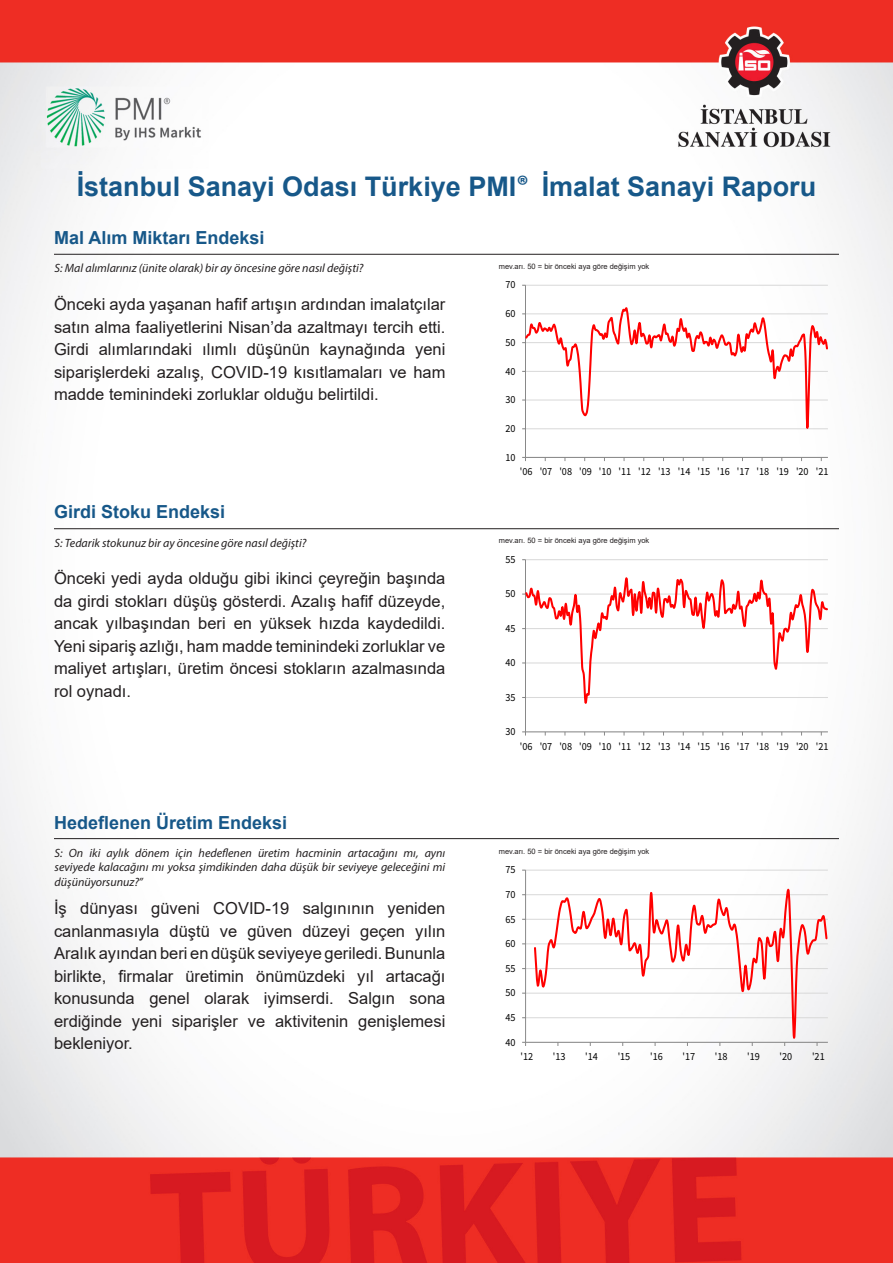
<style>
.page{position:relative;width:893px;height:1263px;background:#fff}
.page>*{position:absolute;margin:0;border:0;box-sizing:border-box;transform-origin:0 0}
.t1{font:700 27px "Myriad Pro";color:#175889}
.t2{font:700 27px "Arial";color:#175889}
.P1_Subheader{font:700 18px "Arial";color:#175889}
.P2_body_text{font:16.5px/22.5px "Arial";color:#231f20;text-align:justify}
.P2_question{font:italic 12px/14.4px "Myriad Pro";color:#231f20;text-align:justify}
.t3{font:10.8px "Source Sans Pro";letter-spacing:-.005em;color:#000;scale:.94 1}
.graph_label{font:7.5px "Arial";color:#231f20}
.s1{font-family:"Myriad Pro"}
</style>
<div class="page">
<img style="left:0;top:0;width:893px;height:1263px">
<hr style="left:54px;top:254px;width:785px;height:1px;background:#231f20">
<hr style="left:54px;top:528px;width:785px;height:1px;background:#231f20">
<hr style="left:525px;top:285px;width:303px;height:1px;background:#d9d9d9">
<hr style="left:525px;top:285px;width:1px;height:172px;background:#868686">
<hr style="left:525px;top:457px;width:303px;height:1px;background:#868686">
<svg style="left:522px;top:457px;width:4px;height:4px"></svg>
<svg style="left:522px;top:306px;width:306px;height:128px"></svg>
<hr style="left:525px;top:559px;width:303px;height:1px;background:#d9d9d9">
<hr style="left:525px;top:560px;width:1px;height:172px;background:#868686">
<hr style="left:525px;top:731px;width:303px;height:1px;background:#868686">
<svg style="left:522px;top:731px;width:4px;height:4px"></svg>
<svg style="left:522px;top:576px;width:306px;height:132px"></svg>
<hr style="left:54px;top:838px;width:785px;height:1px;background:#231f20">
<hr style="left:526px;top:1017px;width:302px;height:1px;background:#d9d9d9">
<hr style="left:526px;top:993px;width:302px;height:1px;background:#d9d9d9">
<hr style="left:526px;top:968px;width:302px;height:1px;background:#d9d9d9">
<hr style="left:526px;top:943px;width:302px;height:1px;background:#d9d9d9">
<hr style="left:526px;top:919px;width:302px;height:1px;background:#d9d9d9">
<hr style="left:526px;top:894px;width:302px;height:1px;background:#d9d9d9">
<hr style="left:526px;top:870px;width:302px;height:1px;background:#d9d9d9">
<hr style="left:525px;top:870px;width:1px;height:172px;background:#868686">
<hr style="left:526px;top:1042px;width:302px;height:1px;background:#868686">
<svg style="left:522px;top:1042px;width:4px;height:4px"></svg>
<svg style="left:533px;top:884px;width:296px;height:158px"></svg>
<h1 class="t2" style="left:77px;top:167px;width:741px">İstanbul Sanayi Odası Türkiye PMI<span class="s1">®</span> İmalat Sanayi Raporu</h1>
<p class="P1_Subheader" style="left:54px;top:225px;width:212px">Mal Alım Miktarı Endeksi</p>
<p class="P2_question" style="left:55px;top:261px;width:310px">S: Mal alımlarınız (ünite olarak) bir ay öncesine göre nasıl değişti?</p>
<h1 class="t1" style="left:67px;top:169px;width:761px">Istanbul Chamber of Industry Turkey PMI® M nufacturing Index</h1>
<p class="graph_label" style="left:499px;top:261px;width:152px">mev.arı. 50 = bir önceki aya göre değişim yok</p>
<p class="P2_body_text" style="left:54px;top:293px;width:393px">Önceki ayda yaşanan hafif artışın ardından imalatçılar satın alma faaliyetlerini Nisan’da azaltmayı tercih etti.<br>Girdi alımlarındaki ılımlı düşünün kaynağında yeni siparişlerdeki azalış, COVID-19 kısıtlamaları ve ham madde teminindeki zorluklar olduğu belirtildi.</p>
<p class="P1_Subheader" style="left:54px;top:499px;width:173px">Girdi Stoku Endeksi</p>
<p class="P2_question" style="left:55px;top:535px;width:253px">S: Tedarik stokunuz bir ay öncesine göre nasıl değişti?</p>
<p class="P2_body_text" style="left:54px;top:567px;width:393px">Önceki yedi ayda olduğu gibi ikinci çeyreğin başında da girdi stokları düşüş gösterdi. Azalış hafif düzeyde, ancak yılbaşından beri en yüksek hızda kaydedildi.<br>Yeni sipariş azlığı, ham madde teminindeki zorluklar ve maliyet artışları, üretim öncesi stokların azalmasında rol oynadı.</p>
<p class="P1_Subheader" style="left:54px;top:809px;width:235px">Hedeflenen Üretim Endeksi</p>
<p class="P2_question" style="left:55px;top:845px;width:392px">S: On iki aylık dönem için hedeflenen üretim hacminin artacağını mı, aynı seviyede kalacağını mı yoksa şimdikinden daha düşük bir seviyeye geleceğini mi düşünüyorsunuz?”</p>
<p class="P2_body_text" style="left:54px;top:897px;width:393px">İş dünyası güveni COVID-19 salgınının yeniden canlanmasıyla düştü ve güven düzeyi geçen yılın Aralık ayından beri en düşük seviyeye geriledi. Bununla birlikte, firmalar üretimin önümüzdeki yıl artacağı konusunda genel olarak iyimserdi. Salgın sona erdiğinde yeni siparişler ve aktivitenin genişlemesi bekleniyor.</p>
<p class="t3" style="left:506px;top:278px;width:12px">70</p>
<p class="t3" style="left:506px;top:307px;width:12px">60</p>
<p class="t3" style="left:506px;top:335px;width:12px">50</p>
<p class="t3" style="left:506px;top:364px;width:12px">40</p>
<p class="t3" style="left:506px;top:393px;width:12px">30</p>
<p class="t3" style="left:506px;top:422px;width:12px">20</p>
<p class="t3" style="left:506px;top:450px;width:12px">10</p>
<p class="t3" style="left:520px;top:465px;width:330px">'06 '07 '08 '09 '10 '11 '12 '13 '14 '15 '16 '17 '18 '19 '20 '21</p>
<p class="graph_label" style="left:499px;top:536px;width:152px">mev.arı. 50 = bir önceki aya göre değişim yok</p>
<p class="t3" style="left:506px;top:553px;width:12px">55</p>
<p class="t3" style="left:506px;top:587px;width:12px">50</p>
<p class="t3" style="left:506px;top:621px;width:12px">45</p>
<p class="t3" style="left:506px;top:656px;width:12px">40</p>
<p class="t3" style="left:506px;top:690px;width:12px">35</p>
<p class="t3" style="left:506px;top:725px;width:12px">30</p>
<p class="t3" style="left:520px;top:739px;width:330px">'06 '07 '08 '09 '10 '11 '12 '13 '14 '15 '16 '17 '18 '19 '20 '21</p>
<p class="graph_label" style="left:499px;top:846px;width:152px">mev.arı. 50 = bir önceki aya göre değişim yok</p>
<p class="t3" style="left:506px;top:863px;width:12px">75</p>
<p class="t3" style="left:506px;top:887px;width:12px">70</p>
<p class="t3" style="left:506px;top:912px;width:12px">65</p>
<p class="t3" style="left:506px;top:937px;width:12px">60</p>
<p class="t3" style="left:506px;top:961px;width:12px">55</p>
<p class="t3" style="left:506px;top:986px;width:12px">50</p>
<p class="t3" style="left:506px;top:1011px;width:12px">45</p>
<p class="t3" style="left:506px;top:1035px;width:12px">40</p>
<p class="t3" style="left:520px;top:1050px;width:15px">'12</p>
<p class="t3" style="left:553px;top:1050px;width:15px">'13</p>
<p class="t3" style="left:585px;top:1050px;width:15px">'14</p>
<p class="t3" style="left:618px;top:1050px;width:15px">'15</p>
<p class="t3" style="left:650px;top:1050px;width:15px">'16</p>
<p class="t3" style="left:682px;top:1050px;width:15px">'17</p>
<p class="t3" style="left:715px;top:1050px;width:15px">'18</p>
<p class="t3" style="left:747px;top:1050px;width:15px">'19</p>
<p class="t3" style="left:780px;top:1050px;width:15px">'20</p>
<p class="t3" style="left:812px;top:1050px;width:15px">'21</p>
</div>
